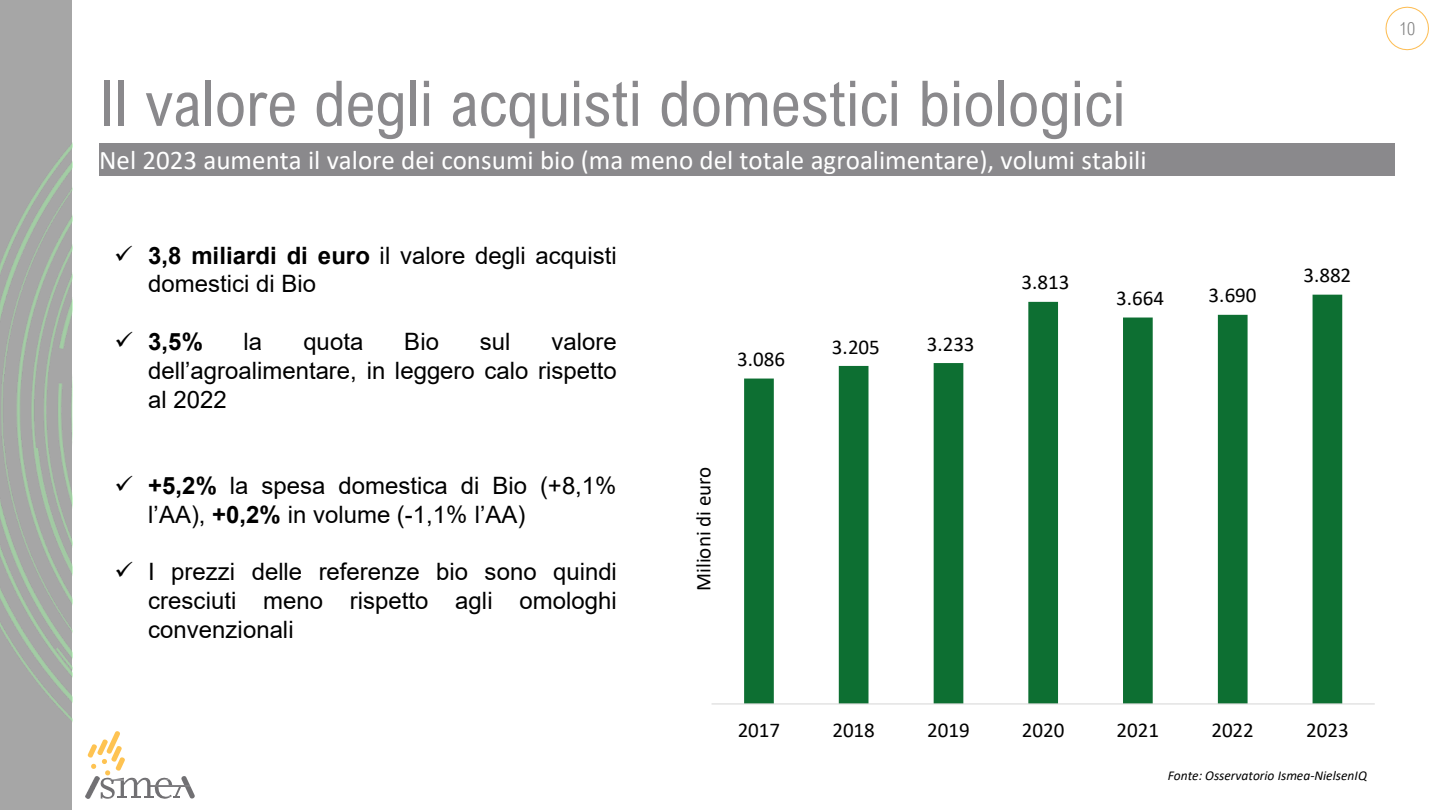
<style>
.page{position:relative;width:1440px;height:810px;background:#fff}
.page>*{position:absolute;margin:0;border:0;box-sizing:border-box;transform-origin:0 0}
.t1{font:63px "Arial Nova Cond";color:#8a898c}
.t2{font:27px "Calibri";color:#fff}
.t3{font:24px/28.8px "Arial";color:#000}
.t4{font:700 24px "Arial";color:#000}
.t5{font:21px "Calibri";letter-spacing:-.005em;color:#000}
.t6{font:300 18px "Arial Nova Cond";color:#7f7f7f}
.t7{font:italic 13.5px "Calibri";color:#000}
.s1{font-weight:700}
</style>
<div class="page">
<div style="left:0;top:0;width:72px;height:810px;background:#a6a6a6"></div>
<img style="left:86px;top:790px;width:2px;height:9px">
<svg style="left:88px;top:731px;width:107px;height:68px"></svg>
<svg style="left:1385px;top:6px;width:44px;height:45px"></svg>
<img style="left:0;top:144px;width:72px;height:577px">
<div style="left:99px;top:143px;width:1296px;height:33px;background:#8a898c"></div>
<svg style="left:744px;top:295px;width:598px;height:408px"></svg>
<hr style="left:712px;top:703px;width:663px;height:1px;background:#d9d9d9">
<h2 class="t1" style="left:99px;top:65px;width:1028px">Il valore degli acquisti domestici biologici</h2>
<p class="t2" style="left:99px;top:141px;width:1049px">Nel 2023 aumenta il valore dei consumi bio (ma meno del totale agroalimentare), volumi stabili</p>
<p class="t3" style="left:148px;top:241px;width:470px;text-indent:-34px">✓ <span class="s1">3,8 miliardi di euro</span> il valore degli acquisti domestici di Bio</p>
<p class="t4" style="left:114px;top:325px;width:90px">✓ 3,5%</p>
<p class="t3" style="left:244px;top:327px;width:20px">la</p>
<p class="t3" style="left:303px;top:327px;width:62px">quota</p>
<p class="t3" style="left:404px;top:327px;width:36px">Bio</p>
<p class="t3" style="left:480px;top:327px;width:32px">sul</p>
<p class="t3" style="left:148px;top:327px;width:470px;text-align:justify;text-indent:403px">valore dell’agroalimentare, in leggero calo rispetto al 2022</p>
<p class="t3" style="left:148px;top:471px;width:470px;text-indent:-34px">✓ <span class="s1">+5,2%</span> la spesa domestica di Bio (+8,1% l’AA), <span class="s1">+0,2%</span> in volume (-1,1% l’AA)</p>
<p class="t3" style="left:148px;top:557px;width:470px;text-align:justify;text-indent:-34px">✓ I prezzi delle referenze bio sono quindi cresciuti meno rispetto agli omologhi convenzionali</p>
<p class="t5" style="left:737px;top:345px;width:49px">3.086</p>
<p class="t5" style="left:689px;top:591px;width:126px;rotate:-90deg">Milioni di euro</p>
<p class="t5" style="left:832px;top:332px;width:49px">3.205</p>
<p class="t5" style="left:927px;top:329px;width:49px">3.233</p>
<p class="t5" style="left:1021px;top:268px;width:49px">3.813</p>
<p class="t5" style="left:1116px;top:284px;width:49px">3.664</p>
<p class="t5" style="left:1209px;top:281px;width:49px">3.690</p>
<p class="t5" style="left:1303px;top:261px;width:49px">3.882</p>
<p class="t5" style="left:738px;top:716px;width:44px">2017</p>
<p class="t5" style="left:832px;top:716px;width:44px">2018</p>
<p class="t5" style="left:927px;top:716px;width:44px">2019</p>
<p class="t5" style="left:1022px;top:716px;width:44px">2020</p>
<p class="t5" style="left:1117px;top:716px;width:44px">2021</p>
<p class="t5" style="left:1211px;top:716px;width:44px">2022</p>
<p class="t5" style="left:1306px;top:716px;width:44px">2023</p>
<p class="t7" style="left:1168px;top:766px;width:201px">Fonte: Osservatorio Ismea-NielsenIQ</p>
<p class="t6" style="left:1399px;top:18px;width:18px">10</p>
</div>
